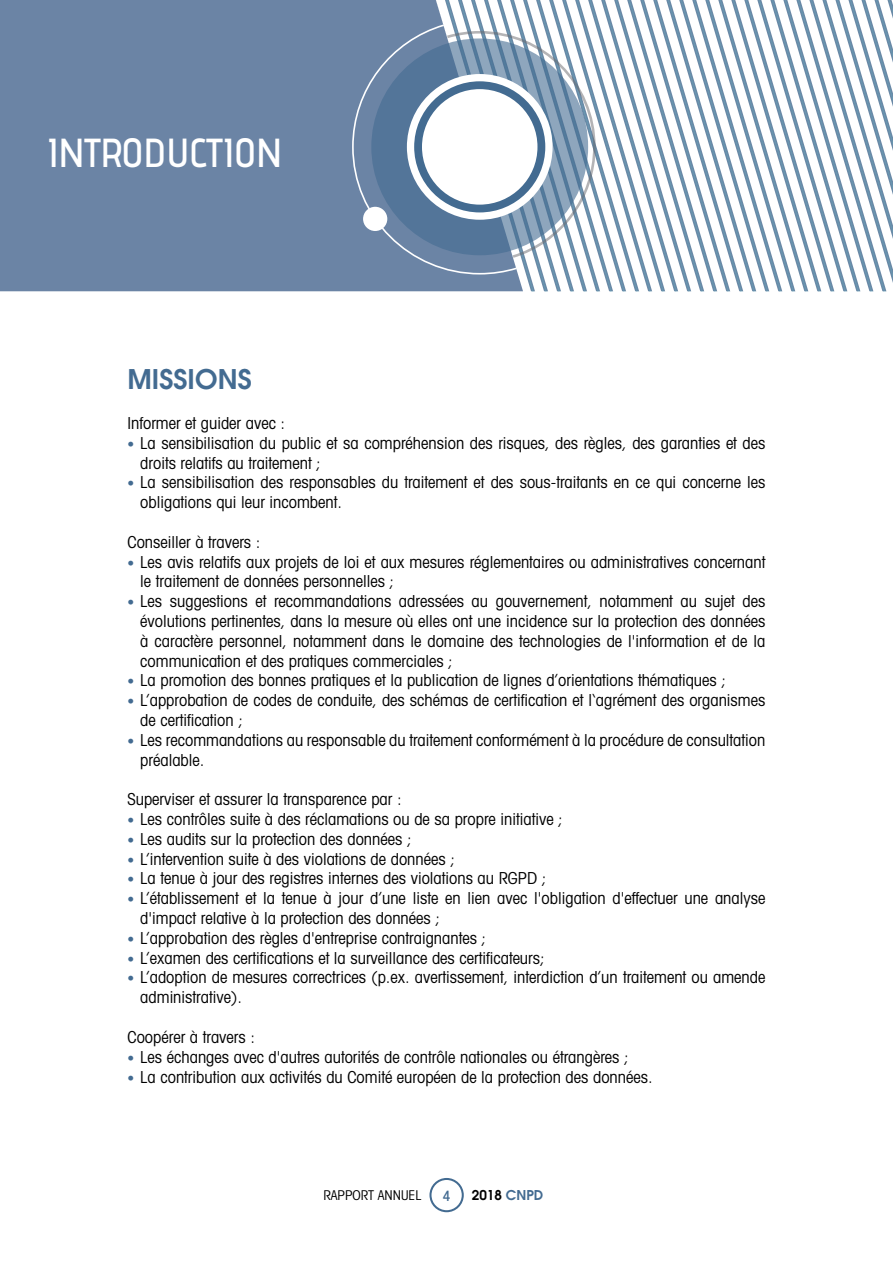
<style>
.page{position:relative;width:893px;height:1263px;background:#fff}
.page>*{position:absolute;margin:0;border:0;box-sizing:border-box;transform-origin:0 0}
.t1{font:600 40.5px "Advent Pro";letter-spacing:-.005em;color:#fff}
.t2{font:600 27px "Avant Garde";color:#436b91}
.t3{font:condensed 16.5px/19.8px "Avant Garde";color:#000}
.t4{font:500 condensed 14.25px "Avant Garde";color:#436b91}
.t5{font:condensed 13.5px "Avant Garde";color:#000}
.t6{font:600 13.5px "Avant Garde";color:#000}
.s1{font-size:13.5px;color:#436b91}
.s2{color:#436b91}
</style>
<div class="page">
<div style="left:0;top:0;width:351px;height:291px;background:#6b84a5"></div>
<svg style="left:351px;top:0;width:542px;height:291px"></svg>
<div style="left:363px;top:207px;width:24px;height:24px;background:#fff;border-radius:50%"></div>
<svg style="left:429px;top:1178px;width:35px;height:34px"></svg>
<div style="left:431px;top:1180px;width:31px;height:30px;background:#fff;border-radius:50%"></div>
<h1 class="t1" style="left:47px;top:128px;width:237px">INTRODUCTION</h1>
<h2 class="t2" style="left:128px;top:362px;width:126px">MISSIONS</h2>
<p class="t3" style="left:128px;top:413px;width:159px">Informer et guider avec :</p>
<p class="t3" style="left:140px;top:433px;width:627px;text-indent:-13px"><span class="s1">•</span> La sensibilisation du public et sa compréhension des risques, des règles, des garanties et des droits relatifs au traitement ;</p>
<p class="t3" style="left:140px;top:472px;width:627px;text-indent:-13px"><span class="s1">•</span> La sensibilisation des responsables du traitement et des sous-traitants en ce qui concerne les obligations qui leur incombent.</p>
<p class="t3" style="left:128px;top:532px;width:134px">Conseiller à travers :</p>
<p class="t3" style="left:140px;top:551px;width:626px;text-indent:-13px"><span class="s1">•</span> Les avis relatifs aux projets de loi et aux mesures réglementaires ou administratives concernant le traitement de données personnelles ;</p>
<p class="t3" style="left:140px;top:591px;width:627px;text-align:justify;text-indent:-13px"><span class="s1">•</span> Les suggestions et recommandations adressées au gouvernement, notamment au sujet des évolutions pertinentes, dans la mesure où elles ont une incidence sur la protection des données à caractère personnel, notamment dans le domaine des technologies de l'information et de la communication et des pratiques commerciales ;</p>
<p class="t3" style="left:128px;top:670px;width:600px"><span class="s1">•</span> La promotion des bonnes pratiques et la publication de lignes d’orientations thématiques ;</p>
<p class="t3" style="left:140px;top:690px;width:627px;text-indent:-13px"><span class="s1">•</span> L’approbation de codes de conduite, des schémas de certification et l‘agrément des organismes de certification ;</p>
<p class="t3" style="left:140px;top:730px;width:626px;text-indent:-13px"><span class="s1">•</span> Les recommandations au responsable du traitement conformément à la procédure de consultation préalable.</p>
<p class="t3" style="left:128px;top:789px;width:276px">Superviser et assurer la transparence par :</p>
<p class="t3" style="left:128px;top:809px;width:437px"><span class="s1">•</span> Les contrôles suite à des réclamations ou de sa propre initiative ;</p>
<p class="t3" style="left:128px;top:829px;width:286px"><span class="s1">•</span> Les audits sur la protection des données ;</p>
<p class="t3" style="left:128px;top:848px;width:329px"><span class="s1">•</span> L’intervention suite à des violations de données ;</p>
<p class="t3" style="left:128px;top:868px;width:420px"><span class="s1">•</span> La tenue à jour des registres internes des violations au RGPD ;</p>
<p class="t3" style="left:140px;top:888px;width:627px;text-indent:-13px"><span class="s1">•</span> L’établissement et la tenue à jour d’une liste en lien avec l'obligation d'effectuer une analyse d'impact relative à la protection des données ;</p>
<p class="t3" style="left:128px;top:928px;width:360px"><span class="s1">•</span> L’approbation des règles d'entreprise contraignantes ;</p>
<p class="t3" style="left:128px;top:947px;width:419px"><span class="s1">•</span> L’examen des certifications et la surveillance des certificateurs;</p>
<p class="t3" style="left:140px;top:967px;width:627px;text-indent:-13px"><span class="s1">•</span> L’adoption de mesures correctrices (p.ex. avertissement, interdiction d’un traitement ou amende administrative).</p>
<p class="t3" style="left:128px;top:1027px;width:129px">Coopérer à travers :</p>
<p class="t3" style="left:128px;top:1046px;width:503px"><span class="s1">•</span> Les échanges avec d'autres autorités de contrôle nationales ou étrangères ;</p>
<p class="t3" style="left:128px;top:1066px;width:527px"><span class="s1">•</span> La contribution aux activités du Comité européen de la protection des données.</p>
<p class="t5" style="left:323px;top:1186px;width:100px">RAPPORT ANNUEL</p>
<p class="t4" style="left:443px;top:1187px;width:9px">4</p>
<p class="t6" style="left:472px;top:1186px;width:73px">2018 <span class="s2">CNPD</span></p>
</div>
